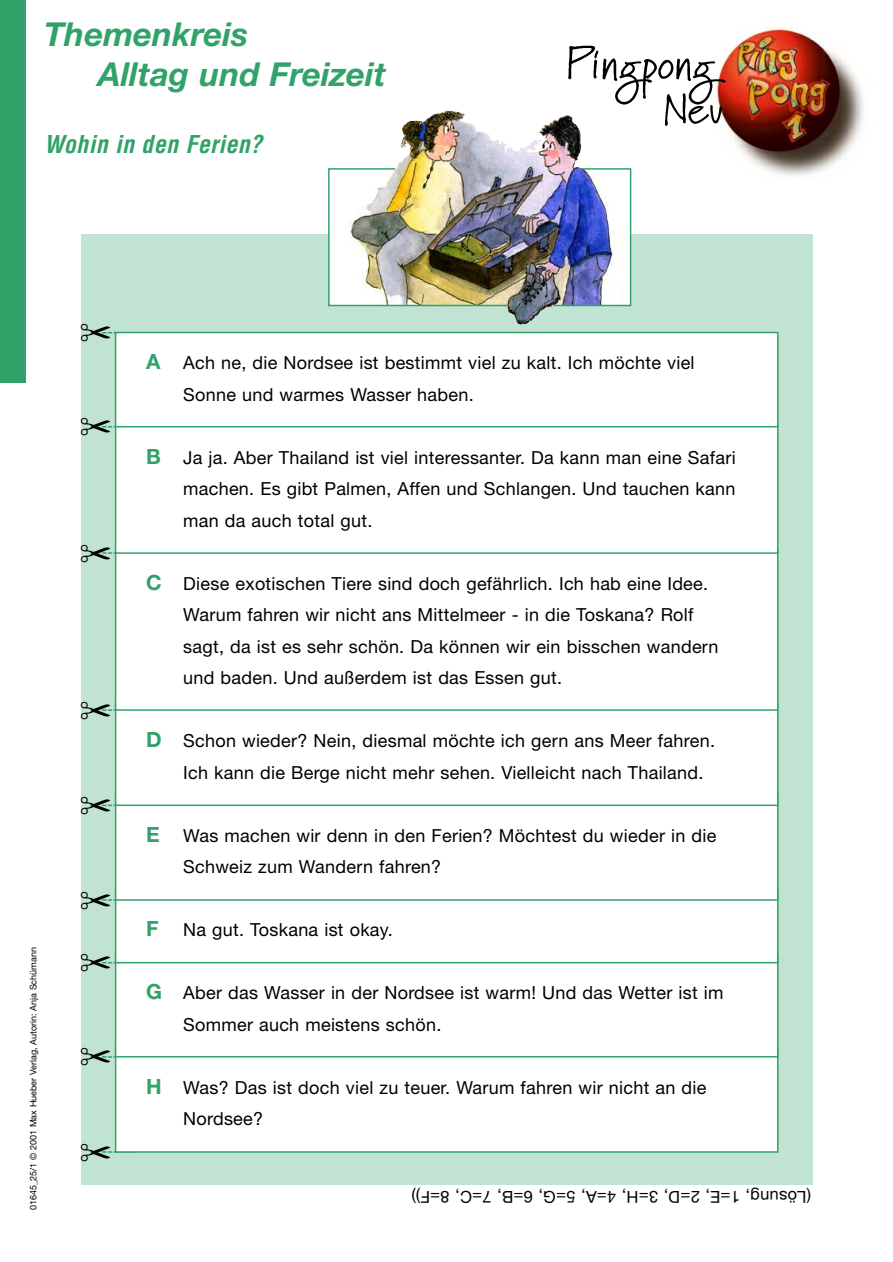
<style>
.page{position:relative;width:893px;height:1262px;background:#fff}
.page>*{position:absolute;margin:0;border:0;box-sizing:border-box;transform-origin:0 0}
.t1{font:italic 700 33px/39.6px "Helvetica Neue";color:#31a269}
.t2{font:italic 700 condensed 24px "Helvetica";letter-spacing:.015em;color:#31a269}
.t3{font:18px/31.5px "Helvetica Neue";letter-spacing:.015em;color:#000}
.t4{font:16.5px "Helvetica Neue";letter-spacing:.015em;color:#000}
.t5{font:9px "Helvetica Neue";color:#000}
.s1{font-weight:700;font-size:21px;color:#31a269}
</style>
<div class="page">
<div style="left:81px;top:234px;width:731px;height:950px;background:#c1e3d2"></div>
<div style="left:116px;top:1047px;width:661px;height:105px;background:#fff"></div>
<div style="left:115px;top:1046px;width:663px;height:106px;border:2px solid #31a269"></div>
<div style="left:116px;top:954px;width:661px;height:102px;background:#fff"></div>
<div style="left:115px;top:954px;width:663px;height:103px;border:2px solid #31a269"></div>
<div style="left:116px;top:889px;width:661px;height:73px;background:#fff"></div>
<div style="left:115px;top:889px;width:663px;height:74px;border:2px solid #31a269"></div>
<div style="left:116px;top:794px;width:661px;height:106px;background:#fff"></div>
<div style="left:115px;top:793px;width:663px;height:107px;border:2px solid #31a269"></div>
<div style="left:116px;top:703px;width:661px;height:102px;background:#fff"></div>
<div style="left:115px;top:702px;width:663px;height:104px;border:2px solid #31a269"></div>
<div style="left:116px;top:550px;width:661px;height:160px;background:#fff"></div>
<div style="left:115px;top:549px;width:663px;height:162px;border:2px solid #31a269"></div>
<img style="left:734px;top:25px;width:130px;height:152px">
<div style="left:0;top:0;width:26px;height:383px;background:#31a269"></div>
<img style="left:568px;top:36px;width:181px;height:105px">
<div style="left:116px;top:425px;width:661px;height:128px;background:#fff"></div>
<div style="left:115px;top:424px;width:663px;height:130px;border:2px solid #31a269"></div>
<div style="left:116px;top:332px;width:661px;height:95px;background:#fff"></div>
<div style="left:115px;top:332px;width:663px;height:95px;border:2px solid #31a269"></div>
<div style="left:329px;top:169px;width:301px;height:136px;background:#fff"></div>
<div style="left:328px;top:168px;width:303px;height:138px;border:2px solid #31a269"></div>
<img style="left:349px;top:109px;width:263px;height:216px">
<svg style="left:102px;top:331px;width:33px;height:11px"></svg>
<svg style="left:102px;top:418px;width:33px;height:18px"></svg>
<svg style="left:102px;top:544px;width:33px;height:18px"></svg>
<svg style="left:102px;top:701px;width:33px;height:18px"></svg>
<svg style="left:102px;top:796px;width:33px;height:18px"></svg>
<svg style="left:102px;top:891px;width:33px;height:80px"></svg>
<svg style="left:102px;top:1048px;width:33px;height:17px"></svg>
<svg style="left:102px;top:1143px;width:33px;height:10px"></svg>
<h1 class="t1" style="left:98px;top:18px;width:289px;text-indent:-54px">Themenkreis<br>Alltag und Freizeit</h1>
<h2 class="t2" style="left:44px;top:135px;width:219px">Wohin in den Ferien?</h2>
<p class="t3" style="left:183px;top:349px;width:513px;text-indent:-37px"><span class="s1">A</span> Ach ne, die Nordsee ist bestimmt viel zu kalt. Ich möchte viel<br>Sonne und warmes Wasser haben.</p>
<p class="t3" style="left:183px;top:443px;width:554px;text-align:justify;text-indent:-37px"><span class="s1">B</span> Ja ja. Aber Thailand ist viel interessanter. Da kann man eine Safari machen. Es gibt Palmen, Affen und Schlangen. Und tauchen kann man da auch total gut.</p>
<p class="t3" style="left:183px;top:569px;width:537px;text-indent:-37px"><span class="s1">C</span> Diese exotischen Tiere sind doch gefährlich. Ich hab eine Idee.<br>Warum fahren wir nicht ans Mittelmeer - in die Toskana? Rolf sagt, da ist es sehr schön. Da können wir ein bisschen wandern und baden. Und außerdem ist das Essen gut.</p>
<p class="t3" style="left:183px;top:727px;width:533px;text-indent:-37px"><span class="s1">D</span> Schon wieder? Nein, diesmal möchte ich gern ans Meer fahren.<br>Ich kann die Berge nicht mehr sehen. Vielleicht nach Thailand.</p>
<p class="t3" style="left:183px;top:821px;width:534px;text-indent:-37px"><span class="s1">E</span> Was machen wir denn in den Ferien? Möchtest du wieder in die<br>Schweiz zum Wandern fahren?</p>
<p class="t5" style="left:30px;top:1210px;width:265px;rotate:-90deg">01645_25/1 © 2001 Max Hueber Verlag, Autorin: Anja Schümann</p>
<p class="t3" style="left:146px;top:916px;width:248px"><span class="s1">F</span> Na gut. Toskana ist okay.</p>
<p class="t3" style="left:183px;top:979px;width:541px;text-indent:-37px"><span class="s1">G</span> Aber das Wasser in der Nordsee ist warm! Und das Wetter ist im<br>Sommer auch meistens schön.</p>
<p class="t3" style="left:183px;top:1073px;width:524px;text-indent:-37px"><span class="s1">H</span> Was? Das ist doch viel zu teuer. Warum fahren wir nicht an die<br>Nordsee?</p>
<p class="t4" style="left:811px;top:1203px;width:401px;rotate:-180deg">(Lösung, 1=E, 2=D, 3=H, 4=A, 5=G, 6=B, 7=C, 8=F))</p>
</div>
